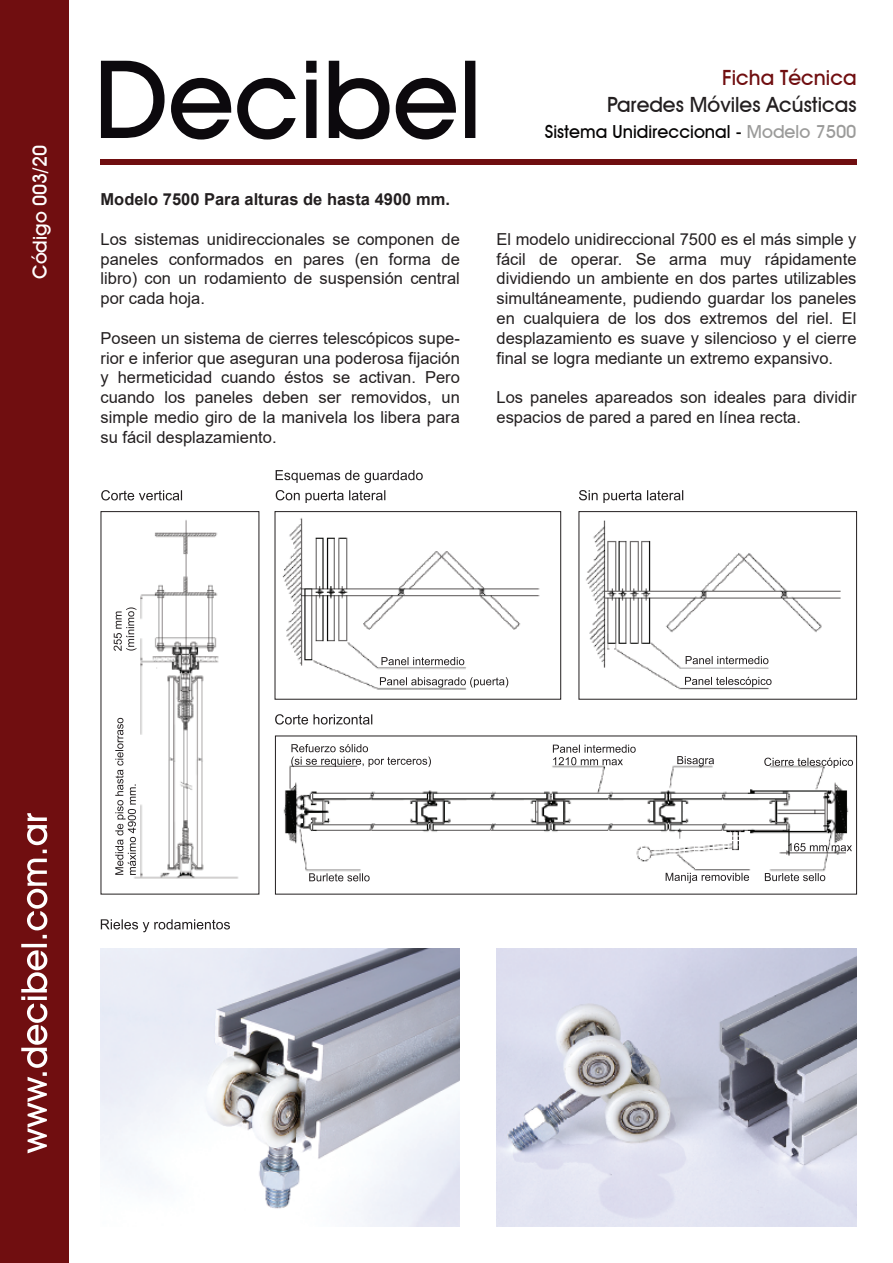
<style>
.page{position:relative;width:893px;height:1263px;background:#fff}
.page>*{position:absolute;margin:0;border:0;box-sizing:border-box;transform-origin:0 0}
.t1{font:500 21px "Avant Garde IT Cby BT";color:#231f20}
.t2{font:500 21px "Avant Garde IT Cby BT";color:#700e10}
.t3{font:500 19.5px "Avant Garde IT Cby BT";color:#fff}
.t4{font:500 18px "Avant Garde IT Cby BT";color:#060505}
.t5{font:16.5px/19.8px "Arial";color:#231f20;text-align:justify}
.t6{font:700 16.5px "Arial";color:#231f20}
.s1{color:#9b9b9a}
</style>
<div class="page">
<img style="left:496px;top:948px;width:360px;height:278px">
<svg style="left:101px;top:919px;width:129px;height:13px"></svg>
<div style="left:0;top:0;width:68px;height:1263px;background:#700e10"></div>
<svg style="left:21px;top:813px;width:26px;height:340px"></svg>
<svg style="left:101px;top:61px;width:374px;height:79px"></svg>
<div style="left:100px;top:159px;width:756px;height:5px;background:#700e10"></div>
<img style="left:274px;top:750px;width:581px;height:145px">
<svg style="left:788px;top:843px;width:64px;height:8px"></svg>
<svg style="left:765px;top:873px;width:60px;height:8px"></svg>
<svg style="left:666px;top:873px;width:83px;height:10px"></svg>
<svg style="left:309px;top:873px;width:61px;height:8px"></svg>
<svg style="left:764px;top:758px;width:89px;height:10px"></svg>
<svg style="left:677px;top:756px;width:37px;height:10px"></svg>
<svg style="left:553px;top:745px;width:83px;height:20px"></svg>
<svg style="left:291px;top:744px;width:140px;height:23px"></svg>
<svg style="left:275px;top:714px;width:97px;height:10px"></svg>
<img style="left:586px;top:520px;width:255px;height:170px">
<div style="left:578px;top:511px;width:279px;height:189px;border:1px solid #231f20"></div>
<svg style="left:685px;top:677px;width:86px;height:10px"></svg>
<svg style="left:686px;top:656px;width:82px;height:8px"></svg>
<svg style="left:579px;top:490px;width:104px;height:13px"></svg>
<img style="left:282px;top:517px;width:258px;height:173px">
<div style="left:275px;top:511px;width:286px;height:189px;border:1px solid #231f20"></div>
<svg style="left:380px;top:677px;width:128px;height:11px"></svg>
<svg style="left:381px;top:657px;width:83px;height:8px"></svg>
<svg style="left:276px;top:490px;width:109px;height:13px"></svg>
<svg style="left:276px;top:470px;width:147px;height:13px"></svg>
<img style="left:134px;top:520px;width:105px;height:359px">
<svg style="left:115px;top:718px;width:21px;height:157px"></svg>
<svg style="left:114px;top:607px;width:23px;height:44px"></svg>
<svg style="left:101px;top:490px;width:81px;height:10px"></svg>
<img style="left:100px;top:948px;width:360px;height:278px">
<p class="t3" style="left:28px;top:279px;width:136px;rotate:-90deg">Código 003/20</p>
<p class="t6" style="left:100px;top:188px;width:351px">Modelo 7500 Para alturas de hasta 4900 mm.</p>
<p class="t5" style="left:100px;top:229px;width:361px">Los sistemas unidireccionales se componen de paneles conformados en pares (en forma de libro) con un rodamiento de suspensión central por cada hoja.</p>
<p class="t5" style="left:100px;top:328px;width:361px">Poseen un sistema de cierres telescópicos supe&shy;rior e inferior que aseguran una poderosa fijación y hermeticidad cuando éstos se activan. Pero cuando los paneles deben ser removidos, un simple medio giro de la manivela los libera para su fácil desplazamiento.</p>
<p class="t2" style="left:722px;top:65px;width:136px">Ficha Técnica</p>
<p class="t1" style="left:607px;top:92px;width:251px">Paredes Móviles Acústicas</p>
<p class="t4" style="left:545px;top:121px;width:313px">Sistema Unidireccional - <span class="s1">Modelo 7500</span></p>
<p class="t5" style="left:496px;top:229px;width:361px">El modelo unidireccional 7500 es el más simple y fácil de operar. Se arma muy rápidamente dividiendo un ambiente en dos partes utilizables simultáneamente, pudiendo guardar los paneles en cualquiera de los dos extremos del riel. El desplazamiento es suave y silencioso y el cierre final se logra mediante un extremo expansivo.</p>
<p class="t5" style="left:496px;top:387px;width:361px">Los paneles apareados son ideales para dividir espacios de pared a pared en línea recta.</p>
</div>
